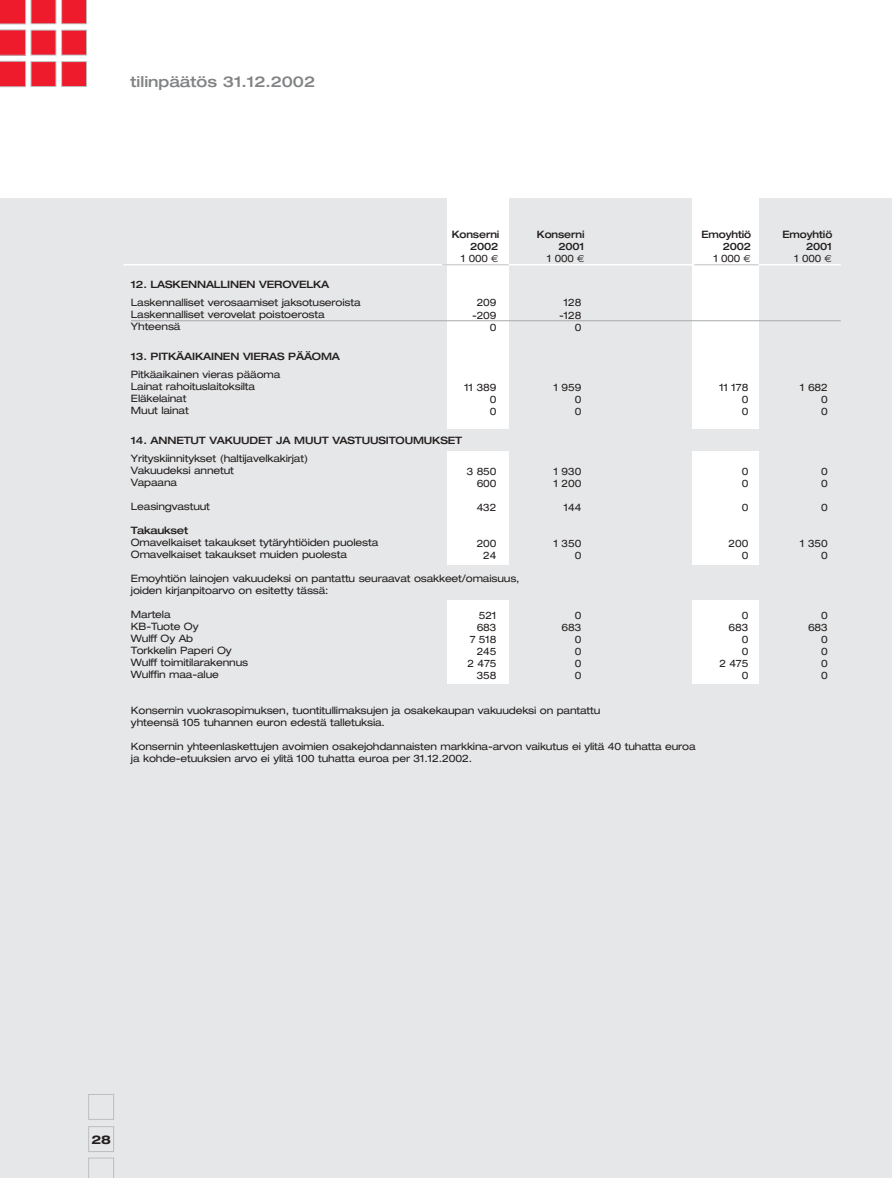
<style>
.page{position:relative;width:892px;height:1178px;background:#fff}
.page>*{position:absolute;margin:0;border:0;box-sizing:border-box;transform-origin:0 0}
.t1{font:500 expanded 15px "Helvetica Neue";color:#808284}
.t2{font:700 expanded 12px "Helvetica Neue";color:#231f1f}
.t3{font:expanded 10.2px/12px "Helvetica Neue";letter-spacing:-.015em;color:#231f1f}
.t4{font:500 expanded 10.2px "Helvetica Neue";letter-spacing:-.015em;color:#231f1f}
.t5{font:500 expanded 10.2px "Helvetica Neue";letter-spacing:-.015em;color:#231f1f;scale:.95 1}
.t6{font:expanded 10.2px "Helvetica Neue";letter-spacing:-.015em;color:#231f1f;scale:.95 1}
.s1{font-family:"Euro Sans";font-stretch:normal}
</style>
<div class="page">
<div style="left:0;top:198px;width:892px;height:980px;background:#e6e7e8"></div>
<svg style="left:88px;top:1094px;width:26px;height:84px"></svg>
<div style="left:447px;top:172px;width:61px;height:512px;background:#fff"></div>
<div style="left:692px;top:171px;width:67px;height:513px;background:#fff"></div>
<hr style="left:123px;top:264px;width:718px;height:1px;background:#fff">
<hr style="left:442px;top:264px;width:67px;height:1px;background:#d1d3d5">
<hr style="left:694px;top:264px;width:64px;height:1px;background:#d1d3d5">
<div style="left:441px;top:565px;width:414px;height:34px;background:#e6e7e8"></div>
<div style="left:407px;top:429px;width:414px;height:21px;background:#e6e7e8"></div>
<hr style="left:131px;top:320px;width:710px;height:1px;background:#a7a9ac">
<svg style="left:0;top:0;width:87px;height:87px"></svg>
<h1 class="t1" style="left:131px;top:76px;width:186px">tilinpäätös 31.12.2002</h1>
<p class="t5" style="left:452px;top:231px;width:52px">Konserni</p>
<p class="t5" style="left:537px;top:231px;width:52px">Konserni</p>
<p class="t5" style="left:701px;top:231px;width:54px">Emoyhtiö</p>
<p class="t5" style="left:782px;top:231px;width:54px">Emoyhtiö</p>
<p class="t5" style="left:470px;top:243px;width:31px">2002</p>
<p class="t5" style="left:558px;top:243px;width:29px">2001</p>
<p class="t5" style="left:723px;top:243px;width:31px">2002</p>
<p class="t5" style="left:806px;top:243px;width:29px">2001</p>
<p class="t6" style="left:461px;top:255px;width:41px">1 000 <span class="s1">€</span></p>
<p class="t6" style="left:547px;top:255px;width:41px">1 000 <span class="s1">€</span></p>
<p class="t6" style="left:714px;top:255px;width:41px">1 000 <span class="s1">€</span></p>
<p class="t6" style="left:795px;top:255px;width:41px">1 000 <span class="s1">€</span></p>
<p class="t4" style="left:131px;top:280px;width:200px">12. LASKENNALLINEN VEROVELKA</p>
<p class="t3" style="left:131px;top:297px;width:231px">Laskennalliset verosaamiset jaksotuseroista<br>Laskennalliset verovelat poistoerosta<br>Yhteensä</p>
<p class="t4" style="left:131px;top:352px;width:210px">13. PITKÄAIKAINEN VIERAS PÄÄOMA</p>
<p class="t3" style="left:131px;top:369px;width:151px">Pitkäaikainen vieras pääoma<br>Lainat rahoituslaitoksilta<br>Eläkelainat<br>Muut lainat</p>
<p class="t4" style="left:131px;top:436px;width:333px">14. ANNETUT VAKUUDET JA MUUT VASTUUSITOUMUKSET</p>
<p class="t3" style="left:131px;top:453px;width:179px">Yrityskiinnitykset (haltijavelkakirjat)<br>Vakuudeksi annetut<br>Vapaana</p>
<p class="t3" style="left:131px;top:501px;width:81px">Leasingvastuut</p>
<p class="t4" style="left:131px;top:526px;width:59px">Takaukset</p>
<p class="t3" style="left:131px;top:537px;width:249px">Omavelkaiset takaukset tytäryhtiöiden puolesta<br>Omavelkaiset takaukset muiden puolesta</p>
<p class="t3" style="left:131px;top:573px;width:390px">Emoyhtiön lainojen vakuudeksi on pantattu seuraavat osakkeet/omaisuus, joiden kirjanpitoarvo on esitetty tässä:</p>
<p class="t3" style="left:131px;top:609px;width:119px">Martela<br>KB-Tuote Oy<br>Wulff Oy Ab<br>Torkkelin Paperi Oy<br>Wulff toimitilarakennus<br>Wulffin maa-alue</p>
<p class="t3" style="left:131px;top:705px;width:471px">Konsernin vuokrasopimuksen, tuontitullimaksujen ja osakekaupan vakuudeksi on pantattu yhteensä 105 tuhannen euron edestä talletuksia.</p>
<p class="t3" style="left:131px;top:741px;width:566px">Konsernin yhteenlaskettujen avoimien osakejohdannaisten markkina-arvon vaikutus ei ylitä 40 tuhatta euroa ja kohde-etuuksien arvo ei ylitä 100 tuhatta euroa per 31.12.2002.</p>
<p class="t3" style="left:477px;top:298px;width:21px">209</p>
<p class="t3" style="left:564px;top:298px;width:19px">128</p>
<p class="t3" style="left:472px;top:310px;width:26px">-209</p>
<p class="t3" style="left:559px;top:310px;width:24px">-128</p>
<p class="t3" style="left:490px;top:322px;width:8px">0</p>
<p class="t3" style="left:575px;top:322px;width:8px">0</p>
<p class="t3" style="left:465px;top:382px;width:33px">11 389</p>
<p class="t3" style="left:554px;top:382px;width:29px">1 959</p>
<p class="t3" style="left:719px;top:382px;width:30px">11 178</p>
<p class="t3" style="left:800px;top:382px;width:29px">1 682</p>
<p class="t3" style="left:490px;top:394px;width:8px">0</p>
<p class="t3" style="left:575px;top:394px;width:8px">0</p>
<p class="t3" style="left:742px;top:394px;width:8px">0</p>
<p class="t3" style="left:821px;top:394px;width:8px">0</p>
<p class="t3" style="left:490px;top:406px;width:8px">0</p>
<p class="t3" style="left:575px;top:406px;width:8px">0</p>
<p class="t3" style="left:742px;top:406px;width:8px">0</p>
<p class="t3" style="left:821px;top:406px;width:8px">0</p>
<p class="t3" style="left:467px;top:466px;width:31px">3 850</p>
<p class="t3" style="left:554px;top:466px;width:29px">1 930</p>
<p class="t3" style="left:742px;top:466px;width:8px">0</p>
<p class="t3" style="left:821px;top:466px;width:8px">0</p>
<p class="t3" style="left:477px;top:478px;width:21px">600</p>
<p class="t3" style="left:554px;top:478px;width:29px">1 200</p>
<p class="t3" style="left:742px;top:478px;width:8px">0</p>
<p class="t3" style="left:821px;top:478px;width:8px">0</p>
<p class="t3" style="left:477px;top:502px;width:21px">432</p>
<p class="t3" style="left:564px;top:502px;width:19px">144</p>
<p class="t3" style="left:742px;top:502px;width:8px">0</p>
<p class="t3" style="left:821px;top:502px;width:8px">0</p>
<p class="t3" style="left:477px;top:538px;width:21px">200</p>
<p class="t3" style="left:554px;top:538px;width:29px">1 350</p>
<p class="t3" style="left:729px;top:538px;width:21px">200</p>
<p class="t3" style="left:800px;top:538px;width:29px">1 350</p>
<p class="t3" style="left:483px;top:550px;width:15px">24</p>
<p class="t3" style="left:575px;top:550px;width:8px">0</p>
<p class="t3" style="left:742px;top:550px;width:8px">0</p>
<p class="t3" style="left:821px;top:550px;width:8px">0</p>
<p class="t3" style="left:479px;top:610px;width:19px">521</p>
<p class="t3" style="left:575px;top:610px;width:8px">0</p>
<p class="t3" style="left:742px;top:610px;width:8px">0</p>
<p class="t3" style="left:821px;top:610px;width:8px">0</p>
<p class="t3" style="left:477px;top:622px;width:21px">683</p>
<p class="t3" style="left:562px;top:622px;width:21px">683</p>
<p class="t3" style="left:729px;top:622px;width:21px">683</p>
<p class="t3" style="left:808px;top:622px;width:21px">683</p>
<p class="t3" style="left:470px;top:634px;width:28px">7 518</p>
<p class="t3" style="left:575px;top:634px;width:8px">0</p>
<p class="t3" style="left:742px;top:634px;width:8px">0</p>
<p class="t3" style="left:821px;top:634px;width:8px">0</p>
<p class="t3" style="left:477px;top:646px;width:21px">245</p>
<p class="t3" style="left:575px;top:646px;width:8px">0</p>
<p class="t3" style="left:742px;top:646px;width:8px">0</p>
<p class="t3" style="left:821px;top:646px;width:8px">0</p>
<p class="t3" style="left:467px;top:658px;width:31px">2 475</p>
<p class="t3" style="left:575px;top:658px;width:8px">0</p>
<p class="t3" style="left:719px;top:658px;width:31px">2 475</p>
<p class="t3" style="left:821px;top:658px;width:8px">0</p>
<p class="t3" style="left:477px;top:670px;width:21px">358</p>
<p class="t3" style="left:575px;top:670px;width:8px">0</p>
<p class="t3" style="left:742px;top:670px;width:8px">0</p>
<p class="t3" style="left:821px;top:670px;width:8px">0</p>
<p class="t2" style="left:91px;top:1135px;width:21px">28</p>
</div>
